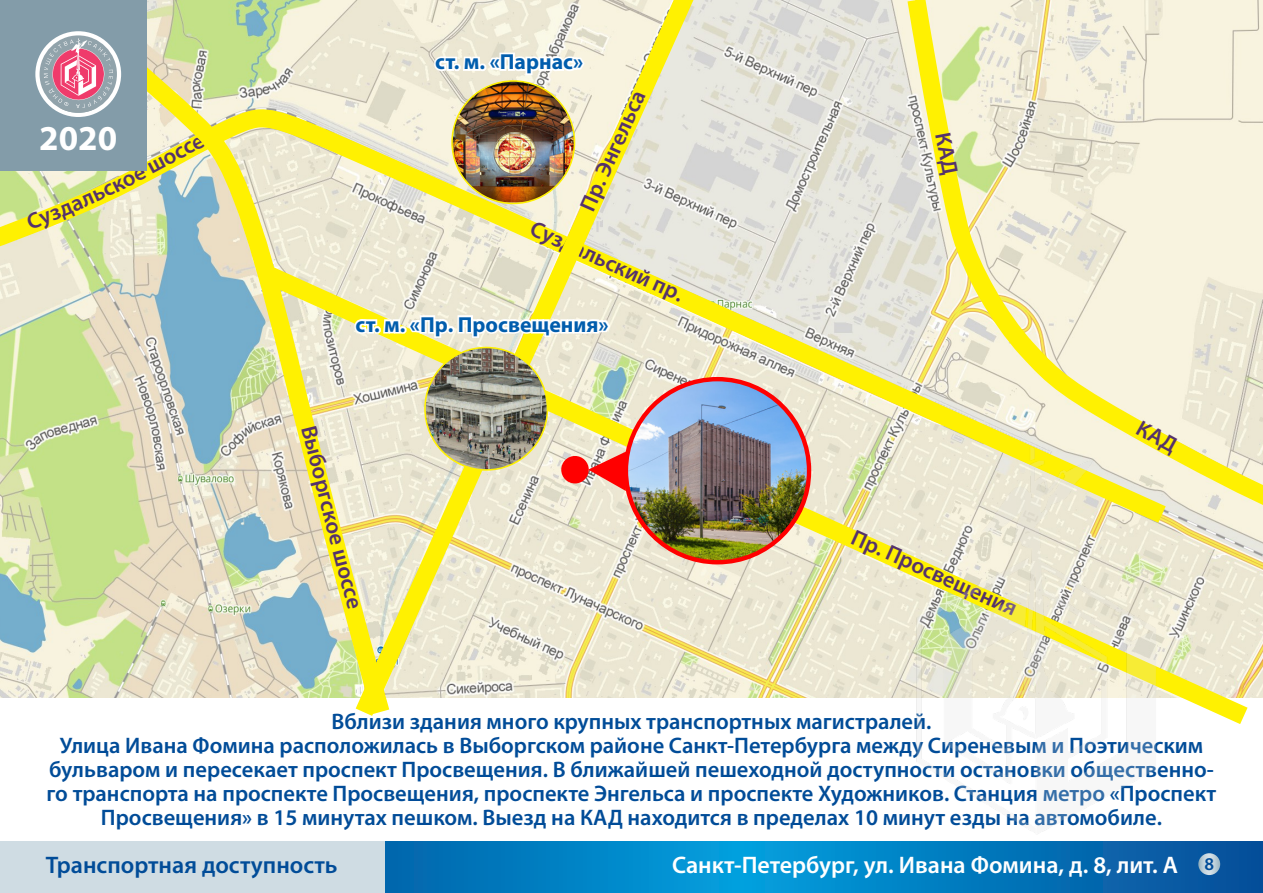
<style>
.page{position:relative;width:1263px;height:893px;background:#fff}
.page>*{position:absolute;margin:0;border:0;box-sizing:border-box;transform-origin:0 0}
.t1{font:700 35.1px "Myriad Pro";color:#fff}
.t2{font:600 24px "Myriad Pro";color:#fff}
.t3{font:600 24px "Myriad Pro";color:#014c98}
.t4{font:600 22.5px/24px "Myriad Pro";color:#014c98;text-align:center}
.t5{font:600 22.5px "Myriad Pro";color:#54326c}
.t6{font:700 21.75px "Myriad Pro";color:#015dad}
.text_basic{font:600 18px "Myriad Pro";color:#014c98}
</style>
<div class="page">
<div style="left:0;top:0;width:147px;height:170px;background:#839ca9"></div>
<img style="left:4px;top:1px;width:1254px;height:892px">
<svg style="left:26px;top:172px;width:111px;height:58px;background:#e8ea7c"></svg>
<svg style="left:174px;top:146px;width:13px;height:14px"></svg>
<svg style="left:935px;top:132px;width:23px;height:44px"></svg>
<svg style="left:1136px;top:420px;width:43px;height:36px;background:#fbf165"></svg>
<p class="t1" style="left:39px;top:115px;width:79px">2020</p>
<p class="t5" style="left:127px;top:163px;width:80px;rotate:-28deg">ешо се</p>
<p class="t6" style="left:435px;top:48px;width:149px">ст. м. «Парнас»</p>
<p class="t5" style="left:573px;top:204px;width:131px;rotate:-66deg">Пр. Энгельса</p>
<p class="t5" style="left:537px;top:214px;width:167px;rotate:24deg">Суздальский пр.</p>
<p class="t6" style="left:356px;top:310px;width:255px">ст. м. «Пр. Просвещения»</p>
<p class="t5" style="left:322px;top:422px;width:99px;rotate:76deg">Выборгск</p>
<p class="t5" style="left:346px;top:517px;width:92px;rotate:75deg">ое шоссе</p>
<p class="t5" style="left:858px;top:523px;width:181px;rotate:24deg">Пр. Просвещения</p>
<p class="t4" style="left:331px;top:709px;width:602px">Вблизи здания много крупных транспортных магистралей.</p>
<p class="t4" style="left:47px;top:733px;width:1171px">Улица Ивана Фомина расположилась в Выборгском районе Санкт-Петербурга между Сиреневым и Поэтическим бульваром и пересекает проспект Просвещения. В ближайшей пешеходной доступности остановки общественно&shy;го транспорта на проспекте Просвещения, проспекте Энгельса и проспекте Художников. Станция метро «Проспект Просвещения» в 15 минутах пешком. Выезд на КАД находится в пределах 10 минут езды на автомобиле.</p>
<p class="t3" style="left:46px;top:849px;width:293px">Транспортная доступность</p>
<p class="t2" style="left:672px;top:849px;width:507px">Санкт-Петербург, ул. Ивана Фомина, д. 8, лит. А</p>
<p class="text_basic" style="left:1204px;top:852px;width:11px">8</p>
</div>
